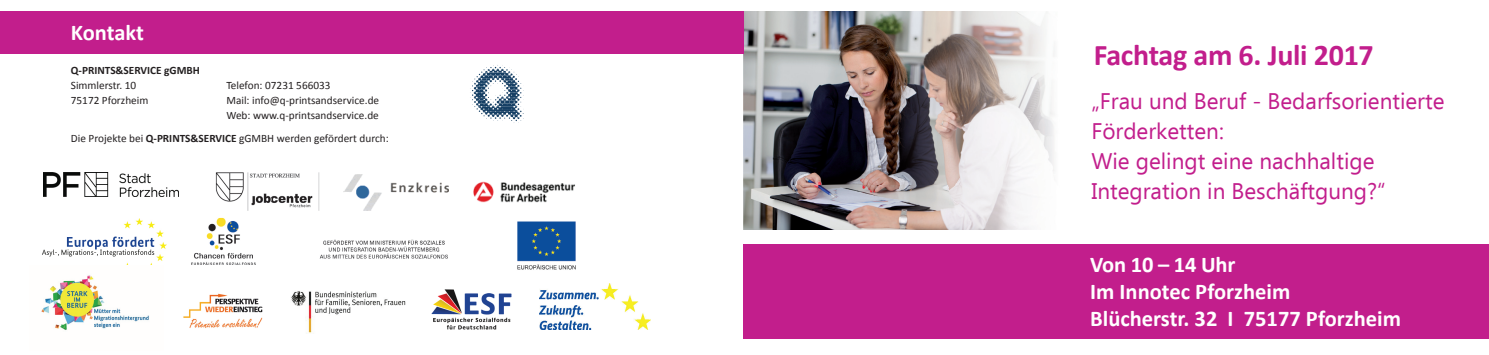
<style>
.page{position:relative;width:1489px;height:355px;background:#fff}
.page>*{position:absolute;margin:0;border:0;box-sizing:border-box;transform-origin:0 0}
.t1{font:700 30px "Calibri";letter-spacing:-.01em;color:#c21e8c}
.t2{font:22.5px/30px "Ebrima";color:#c21e8c}
.t3{font:700 22.5px/27px "Calibri";color:#fff}
.t4{font:11.25px/15px "Calibri";color:#231f20}
.t5{font:700 11.25px "Calibri";color:#231f20}
.s1{font-weight:700}
</style>
<div class="page">
<div style="left:743px;top:244px;width:745px;height:95px;background:#c21e8c"></div>
<img style="left:743px;top:11px;width:312px;height:218px">
<svg style="left:470px;top:65px;width:53px;height:58px"></svg>
<img style="left:215px;top:172px;width:105px;height:39px">
<img style="left:44px;top:173px;width:134px;height:23px">
<img style="left:431px;top:289px;width:81px;height:41px">
<img style="left:42px;top:218px;width:125px;height:47px">
<img style="left:191px;top:217px;width:385px;height:53px">
<img style="left:183px;top:265px;width:106px;height:63px">
<img style="left:291px;top:291px;width:115px;height:42px">
<img style="left:539px;top:283px;width:112px;height:46px">
<img style="left:41px;top:275px;width:108px;height:55px">
<img style="left:473px;top:181px;width:102px;height:22px">
<img style="left:471px;top:217px;width:105px;height:3px">
<img style="left:344px;top:174px;width:105px;height:36px">
<div style="left:0;top:12px;width:743px;height:42px;background:#c21e8c"></div>
<h2 class="t3" style="left:71px;top:19px;width:75px">Kontakt</h2>
<p class="t5" style="left:71px;top:63px;width:131px">Q-PRINTS&amp;SERVICE gGMBH</p>
<p class="t4" style="left:71px;top:78px;width:79px">Simmlerstr. 10<br>75172 Pforzheim</p>
<p class="t4" style="left:71px;top:130px;width:319px">Die Projekte bei <span class="s1">Q-PRINTS&amp;SERVICE</span> gGMBH werden gefördert durch:</p>
<p class="t4" style="left:226px;top:78px;width:154px">Telefon: 07231 566033<br>Mail: info@q-printsandservice.de<br>Web: www.q-printsandservice.de</p>
<h1 class="t1" style="left:1093px;top:36px;width:281px">Fachtag am 6. Juli 2017</h1>
<h2 class="t2" style="left:1091px;top:87px;width:354px">„Frau und Beruf - Bedarfsorientierte<br>Förderketten:<br>Wie gelingt eine nachhaltige<br>Integration in Beschäftgung?“</h2>
<h2 class="t3" style="left:1090px;top:251px;width:312px">Von 10 – 14 Uhr<br>Im Innotec Pforzheim<br>Blücherstr. 32 I 75177 Pforzheim</h2>
</div>
